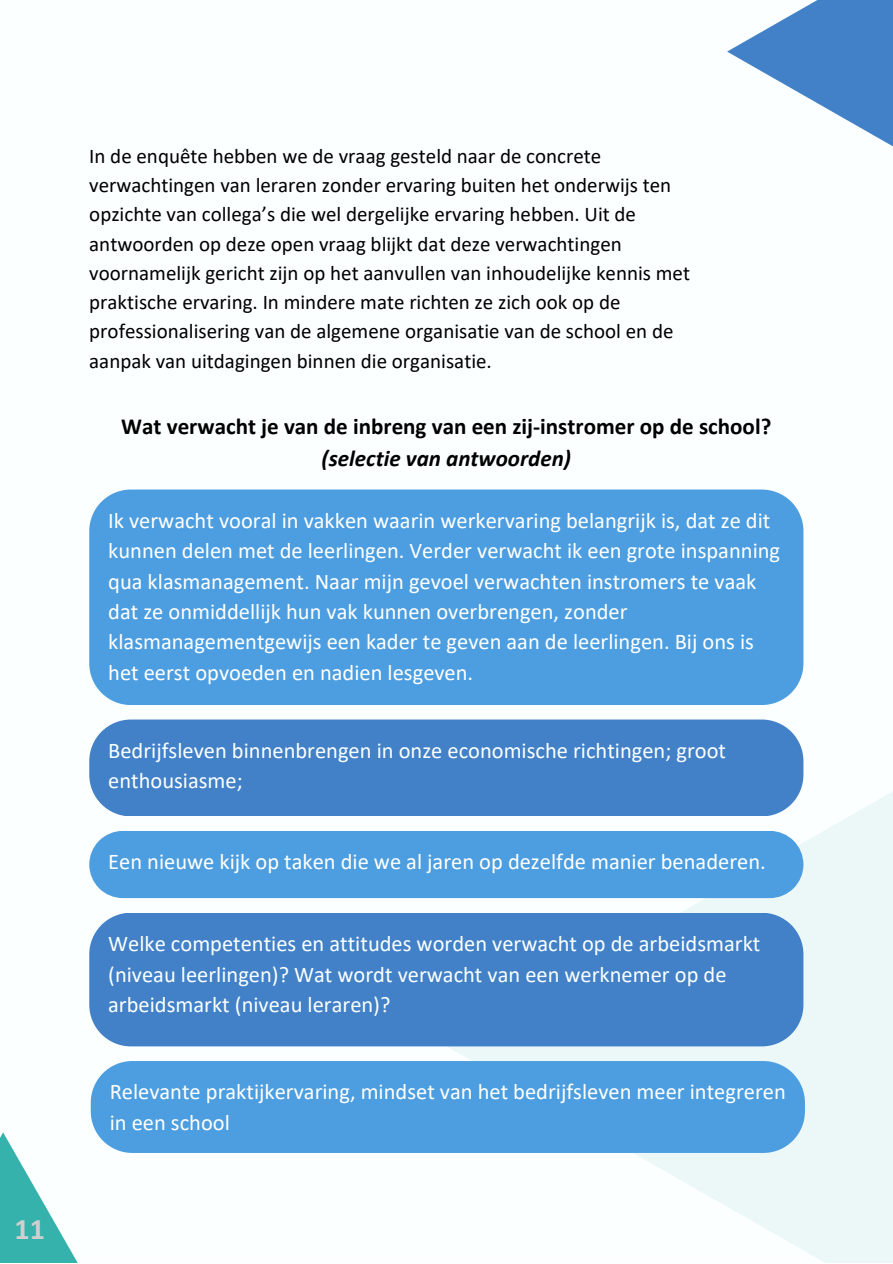
<style>
.page{position:relative;width:893px;height:1264px;background:#fff}
.page>*{position:absolute;margin:0;border:0;box-sizing:border-box;transform-origin:0 0}
.t1{font:700 30px "Calibri";color:#ced0d0}
.t2{font:700 23.1px/31.5px "Calibri";color:#000;text-align:center}
.t3{font:22.5px/30.3px "Calibri";color:#fff}
.t4{font:22.5px/30.3px "Calibri";color:#fbffff}
.t5{font:21px/29.2px "Calibri";color:#000}
.s1{font-style:italic}
</style>
<div class="page">
<div style="left:0;top:0;width:892px;height:1262px;background:#fbffff"></div>
<div style="left:446px;top:656px;width:446px;height:606px;background:linear-gradient(to right,#f9fdff,#eef9f9)"></div>
<svg style="left:727px;top:0;width:165px;height:146px;fill:#4281c8"></svg>
<svg style="left:0;top:1132px;width:137px;height:130px"></svg>
<div style="left:89px;top:489px;width:714px;height:216px;background:#4c9ee0"></div>
<div style="left:89px;top:719px;width:714px;height:97px;background:#4281c8"></div>
<div style="left:89px;top:830px;width:714px;height:68px;background:#4c9ee0"></div>
<div style="left:89px;top:912px;width:714px;height:134px;background:#4281c8"></div>
<div style="left:91px;top:1061px;width:713px;height:91px;background:#4c9ee0"></div>
<p class="t1" style="left:15px;top:1216px;width:32px">11</p>
<p class="t5" style="left:89px;top:143px;width:602px">In de enquête hebben we de vraag gesteld naar de concrete verwachtingen van leraren zonder ervaring buiten het onderwijs ten opzichte van collega’s die wel dergelijke ervaring hebben. Uit de antwoorden op deze open vraag blijkt dat deze verwachtingen voornamelijk gericht zijn op het aanvullen van inhoudelijke kennis met praktische ervaring. In mindere mate richten ze zich ook op de professionalisering van de algemene organisatie van de school en de aanpak van uitdagingen binnen die organisatie.</p>
<p class="t2" style="left:121px;top:413px;width:651px">Wat verwacht je van de inbreng van een zij-instromer op de school? <span class="s1">(selectie van antwoorden)</span></p>
<p class="t3" style="left:108px;top:507px;width:673px">Ik verwacht vooral in vakken waarin werkervaring belangrijk is, dat ze dit kunnen delen met de leerlingen. Verder verwacht ik een grote inspanning qua klasmanagement. Naar mijn gevoel verwachten instromers te vaak dat ze onmiddellijk hun vak kunnen overbrengen, zonder klasmanagementgewijs een kader te geven aan de leerlingen. Bij ons is het eerst opvoeden en nadien lesgeven.</p>
<p class="t4" style="left:108px;top:737px;width:619px">Bedrijfsleven binnenbrengen in onze economische richtingen; groot enthousiasme;</p>
<p class="t3" style="left:108px;top:848px;width:659px">Een nieuwe kijk op taken die we al jaren op dezelfde manier benaderen.</p>
<p class="t4" style="left:108px;top:930px;width:653px">Welke competenties en attitudes worden verwacht op de arbeidsmarkt (niveau leerlingen)? Wat wordt verwacht van een werknemer op de arbeidsmarkt (niveau leraren)?</p>
<p class="t3" style="left:110px;top:1078px;width:677px">Relevante praktijkervaring, mindset van het bedrijfsleven meer integreren in een school</p>
</div>
